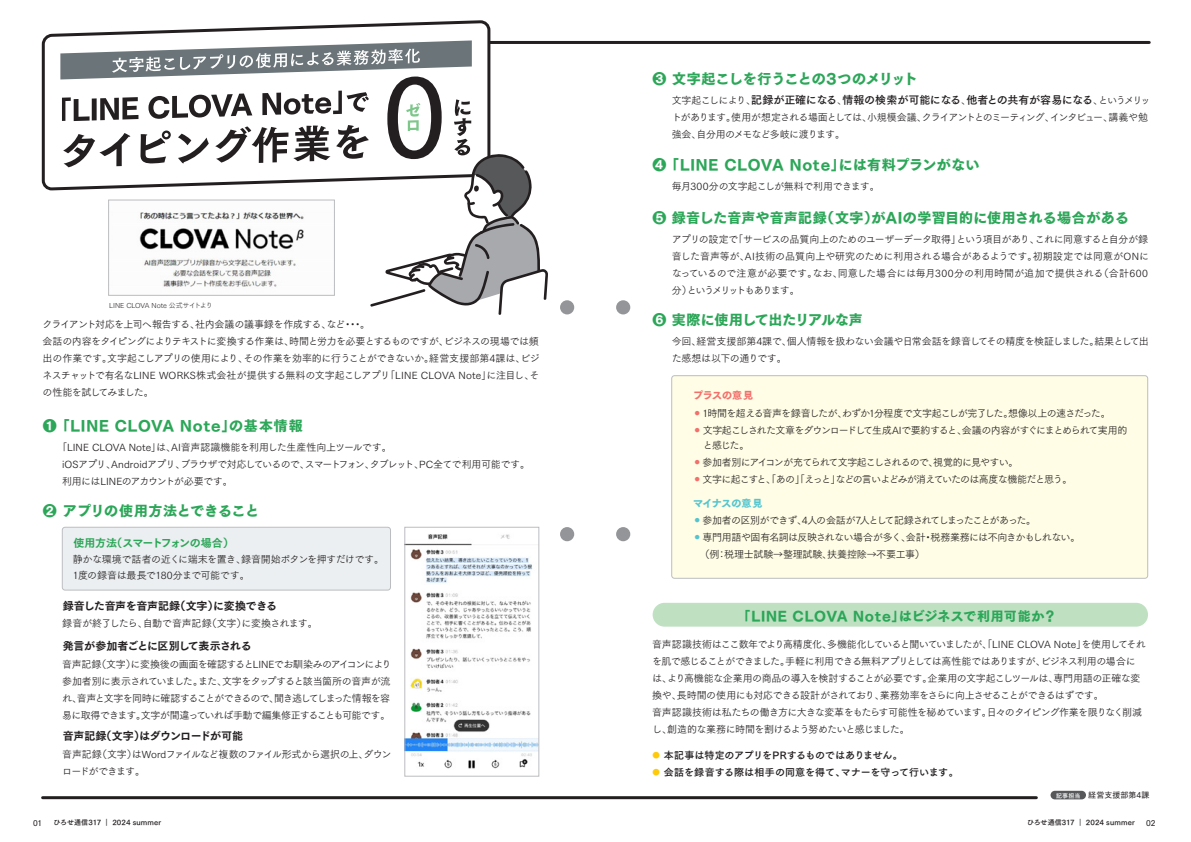
<style>
.page{position:relative;width:1191px;height:842px;background:#fff}
.page>*{position:absolute;margin:0;border:0;box-sizing:border-box;transform-origin:0 0}
.t1{font:14px "Tsuku Go Pro H";letter-spacing:.02em;color:#2ca658}
.t2{font:14px "Tsuku Go Pro H";letter-spacing:.055em;color:#2ca658}
.t3{font:14px "Tsuku Go Pro H";letter-spacing:-.025em;color:#2ca658}
.t4{font:14px "Tsuku Go Pro H";letter-spacing:-.02em;color:#2ca658}
.t5{font:13px "Tsuku Go Pro H";letter-spacing:.045em;color:#2ca658}
.t6{font:11px "Tsuku Go Pro B";letter-spacing:-.015em;color:#231f20}
.t7{font:11px "Tsuku Go Pro E";letter-spacing:-.03em;color:#231f20}
.t8{font:11px "Tsuku Go Pro E";letter-spacing:-.05em;color:#231f20}
.t9{font:11px "Tsuku Go Pro E";letter-spacing:-.06em;color:#2ca658}
.t10{font:10px/17px "Tsuku Go Pro R";letter-spacing:-.055em;color:#231f20}
.t11{font:10px/15px "Tsuku Go Pro R";letter-spacing:-.09em;color:#231f20}
.t12{font:10px/17px "Tsuku Go Pro R";letter-spacing:-.095em;color:#231f20}
.t13{font:10px "Tsuku Go Pro R";letter-spacing:-.085em;color:#231f20}
.t14{font:10px "Tsuku Go Pro R";letter-spacing:-.08em;color:#231f20}
.t15{font:10px "Tsuku Go Pro B";letter-spacing:-.005em;color:#231f20}
.t16{font:10px "Tsuku Go Pro R";letter-spacing:-.035em;color:#231f20}
.t17{font:10px "Tsuku Go Pro B";letter-spacing:-.025em;color:#231f20}
.t18{font:10px "Tsuku Go Pro H";letter-spacing:-.015em;color:#54c5cf}
.t19{font:10px "Tsuku Go Pro H";letter-spacing:-.01em;color:#f2706c}
.t20{font:8px "Tsuku Go Pro D";letter-spacing:.015em;color:#231f20}
.t21{font:7px "Tsuku Go Pro B";letter-spacing:.01em;color:#231f20}
.t22{font:7px "Tsuku Go Pro L";letter-spacing:-.015em;color:#231f20}
.s1{font-family:"Tsuku Go Pro R";font-size:10px}
.s2{font-size:7.5px;color:#feca0a}
.s3{font-family:"Tsuku Go Pro B";font-size:6px;color:#fff}
</style>
<div class="page">
<div style="left:62px;top:527px;width:328px;height:63px;background:#ebeff1;border-radius:3px"></div>
<div style="left:62px;top:527px;width:329px;height:63px;border:1px solid #bcbdc0;border-radius:3px"></div>
<img style="left:406px;top:534px;width:131px;height:235px">
<div style="left:404px;top:527px;width:135px;height:250px;border:1px solid #bcbdc0"></div>
<div style="left:1050px;top:791px;width:36px;height:8px;background:#57585a;border-radius:4px"></div>
<div style="left:671px;top:376px;width:476px;height:202px;background:#fffde5;border-radius:3px"></div>
<div style="left:671px;top:375px;width:477px;height:203px;border:1px solid #bcbdc0;border-radius:3px"></div>
<div style="left:652px;top:603px;width:496px;height:24px;background:#bfe1c2;border-radius:12px"></div>
<hr style="left:442px;top:41px;width:707px;height:3px;background:#231f20">
<hr style="left:43px;top:796px;width:993px;height:3px;background:#231f20">
<svg style="left:41px;top:20px;width:450px;height:171px"></svg>
<svg style="left:60px;top:40px;width:488px;height:275px"></svg>
<img style="left:110px;top:202px;width:223px;height:92px">
<div style="left:108px;top:200px;width:227px;height:96px;border:1px solid #bcbdc0"></div>
<div style="left:616px;top:300px;width:14px;height:14px;background:#939598;border-radius:50%"></div>
<div style="left:616px;top:527px;width:14px;height:14px;background:#939598;border-radius:50%"></div>
<div style="left:560px;top:300px;width:14px;height:14px;background:#939598;border-radius:50%"></div>
<div style="left:560px;top:527px;width:14px;height:14px;background:#939598;border-radius:50%"></div>
<h1 class="t1" style="left:652px;top:71px;width:267px">❸ 文字起こしを行うことの3つのメリット</h1>
<p class="t6" style="left:671px;top:90px;width:480px"><span class="s1">文字起こしにより、</span>記録が正確になる<span class="s1">、</span>情報の検索が可能になる<span class="s1">、</span>他者との共有が容易になる<span class="s1">、というメリッ</span></p>
<p class="t12" style="left:671px;top:107px;width:478px">トがあります。使用が想定される場面としては、小規模会議、クライアントとのミーティング、インタビュー、講義や勉強会、自分用のメモなど多岐に渡ります。</p>
<h1 class="t1" style="left:652px;top:157px;width:329px">❹ 「LINE CLOVA Note」には有料プランがない</h1>
<p class="t10" style="left:671px;top:177px;width:209px">毎月300分の文字起こしが無料で利用できます。</p>
<h1 class="t1" style="left:652px;top:210px;width:478px">❺ 録音した音声や音声記録（文字）がAIの学習目的に使用される場合がある</h1>
<p class="t22" style="left:109px;top:300px;width:105px">LINE CLOVA Note 公式サイトより</p>
<p class="t10" style="left:43px;top:314px;width:499px">クライアント対応を上司へ報告する、社内会議の議事録を作成する、など・・・。<br>会話の内容をタイピングによりテキストに変換する作業は、時間と労力を必要とするものですが、ビジネスの現場では頻出の作業です。文字起こしアプリの使用により、その作業を効率的に行うことができないか。経営支援部第4課は、ビジネスチャットで有名なLINE WORKS株式会社が提供する無料の文字起こしアプリ「LINE CLOVA Note」に注目し、その性能を試してみました。</p>
<h1 class="t2" style="left:43px;top:418px;width:261px">❶ 「LINE CLOVA Note」の基本情報</h1>
<p class="t10" style="left:62px;top:437px;width:469px;text-indent:-5px">「LINE CLOVA Note」は、AI音声認識機能を利用した生産性向上ツールです。<br>iOSアプリ、Androidアプリ、ブラウザで対応しているので、スマートフォン、タブレット、PC全てで利用可能です。利用にはLINEのアカウントが必要です。</p>
<h1 class="t4" style="left:43px;top:503px;width:218px">❷ アプリの使用方法とできること</h1>
<p class="t9" style="left:73px;top:533px;width:162px">使用方法（スマートフォンの場合）</p>
<p class="t10" style="left:73px;top:550px;width:313px;line-height:16px">静かな環境で話者の近くに端末を置き、録音開始ボタンを押すだけです。<br>1度の録音は最長で180分まで可能です。</p>
<p class="t7" style="left:63px;top:596px;width:216px">録音した音声を音声記録（文字）に変換できる</p>
<p class="t16" style="left:62px;top:615px;width:257px">録音が終了したら、自動で音声記録（文字）に変換されます。</p>
<p class="t8" style="left:63px;top:636px;width:190px">発言が参加者ごとに区別して表示される</p>
<p class="t10" style="left:62px;top:654px;width:331px;text-align:justify">音声記録（文字）に変換後の画面を確認するとLINEでお馴染みのアイコンにより参加者別に表示されていました。また、文字をタップすると該当箇所の音声が流れ、音声と文字を同時に確認することができるので、聞き逃してしまった情報を容易に取得できます。文字が間違っていれば手動で編集修正することも可能です。</p>
<p class="t7" style="left:63px;top:726px;width:182px">音声記録（文字）はダウンロードが可能</p>
<p class="t10" style="left:62px;top:744px;width:331px">音声記録（文字）はWordファイルなど複数のファイル形式から選択の上、ダウンロードができます。</p>
<p class="t10" style="left:671px;top:229px;width:479px;text-align:justify">アプリの設定で「サービスの品質向上のためのユーザーデータ取得」という項目があり、これに同意すると自分が録音した音声等が、AI技術の品質向上や研究のために利用される場合があるようです。初期設定では同意がONになっているので注意が必要です。なお、同意した場合には毎月300分の利用時間が追加で提供される（合計600分）というメリットもあります。</p>
<h1 class="t3" style="left:652px;top:312px;width:212px">❻ 実際に使用して出たリアルな声</h1>
<p class="t10" style="left:671px;top:331px;width:479px">今回、経営支援部第4課で、個人情報を扱わない会議や日常会話を録音してその精度を検証しました。結果として出た感想は以下の通りです。</p>
<p class="t19" style="left:693px;top:390px;width:61px">プラスの意見</p>
<p class="t13" style="left:695px;top:405px;width:417px"><sup>●</sup> 1時間を超える音声を録音したが、わずか1分程度で文字起こしが完了した。想像以上の速さだった。</p>
<p class="t11" style="left:703px;top:421px;width:426px;text-indent:-8px"><sup>●</sup> 文字起こしされた文章をダウンロードして生成AIで要約すると、会議の内容がすぐにまとめられて実用的と感じた。</p>
<p class="t14" style="left:695px;top:454px;width:325px"><sup>●</sup> 参加者別にアイコンが充てられて文字起こしされるので、視覚的に見やすい。</p>
<p class="t11" style="left:695px;top:470px;width:379px"><sup>●</sup> 文字に起こすと、「あの」「えっと」などの言いよどみが消えていたのは高度な機能だと思う。</p>
<p class="t18" style="left:693px;top:498px;width:71px">マイナスの意見</p>
<p class="t11" style="left:695px;top:512px;width:343px"><sup>●</sup> 参加者の区別ができず、4人の会話が7人として記録されてしまったことがあった。</p>
<p class="t10" style="left:695px;top:528px;width:387px"><sup>●</sup> 専門用語や固有名詞は反映されない場合が多く、会計・税務業務には不向きかもしれない。　（例：税理士試験→整理試験、扶養控除→不要工事）</p>
<h2 class="t5" style="left:737px;top:609px;width:320px">「LINE CLOVA Note」はビジネスで利用可能か？</h2>
<p class="t10" style="left:652px;top:635px;width:495px">音声認識技術はここ数年でより高精度化、多機能化していると聞いていましたが、「LINE CLOVA Note」を使用してそれを肌で感じることができました。手軽に利用できる無料アプリとしては高性能ではありますが、ビジネス利用の場合には、より高機能な企業用の商品の導入を検討することが必要です。企業用の文字起こしツールは、専門用語の正確な変換や、長時間の使用にも対応できる設計がされており、業務効率をさらに向上させることができるはずです。<br>音声認識技術は私たちの働き方に大きな変革をもたらす可能性を秘めています。日々のタイピング作業を限りなく削減し、創造的な業務に時間を割けるよう努めたいと感じました。</p>
<p class="t17" style="left:652px;top:746px;width:252px"><span class="s2">●</span> 本記事は特定のアプリをPRするものではありません。</p>
<p class="t15" style="left:652px;top:763px;width:307px"><span class="s2">●</span> 会話を録音する際は相手の同意を得て、マナーを守って行います。</p>
<p class="t20" style="left:1056px;top:788px;width:95px"><span class="s3">記事担当</span> 経営支援部第4課</p>
<p class="t20" style="left:33px;top:816px;width:11px">01</p>
<p class="t21" style="left:54px;top:816px;width:109px">ひろせ通信317 ｜ 2024 summer</p>
<p class="t21" style="left:1027px;top:816px;width:109px">ひろせ通信317 ｜ 2024 summer</p>
<p class="t20" style="left:1146px;top:816px;width:11px">02</p>
</div>
